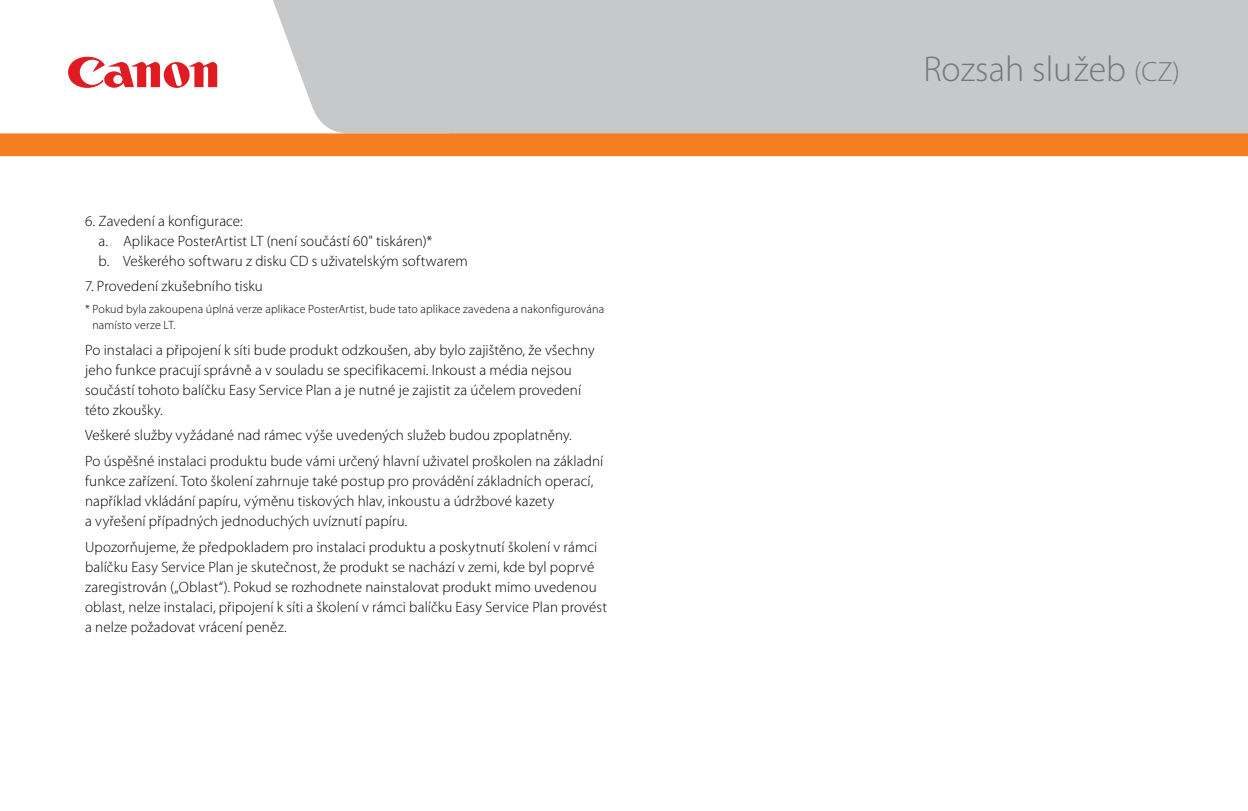
<style>
.page{position:relative;width:1248px;height:811px;background:#fff}
.page>*{position:absolute;margin:0;border:0;box-sizing:border-box;transform-origin:0 0}
.t1{font:300 36px "Myriad Pro";color:#77787b}
.t2{font:300 15px/20px "Myriad Pro";letter-spacing:.005em;color:#000}
.t3{font:300 12px/16px "Myriad Pro";letter-spacing:.015em;color:#000}
.s1{font-size:28px}
</style>
<div class="page">
<div style="left:449px;top:0;width:798px;height:133px;background:#c7c8ca"></div>
<svg style="left:84px;top:0;width:365px;height:133px"></svg>
<svg style="left:0;top:133px;width:1247px;height:24px;background:#f4832d"></svg>
<svg style="left:68px;top:57px;width:149px;height:31px"></svg>
<p class="t2" style="left:98px;top:211px;width:371px;text-indent:-13px">6. Zavedení a konfigurace:<br>a. Aplikace PosterArtist LT (není součástí 60" tiskáren)*<br>b. Veškerého softwaru z disku CD s uživatelským softwarem</p>
<p class="t2" style="left:85px;top:276px;width:179px">7. Provedení zkušebního tisku</p>
<p class="t3" style="left:92px;top:301px;width:513px;text-indent:-7px">* Pokud byla zakoupena úplná verze aplikace PosterArtist, bude tato aplikace zavedena a nakonfigurována namísto verze LT.</p>
<p class="t2" style="left:85px;top:340px;width:511px">Po instalaci a připojení k síti bude produkt odzkoušen, aby bylo zajištěno, že všechny jeho funkce pracují správně a v souladu se specifikacemi. Inkoust a média nejsou součástí tohoto balíčku Easy Service Plan a je nutné je zajistit za účelem provedení této zkoušky.</p>
<p class="t2" style="left:85px;top:423px;width:519px;line-height:25.6px">Veškeré služby vyžádané nad rámec výše uvedených služeb budou zpoplatněny.<br>Po úspěšné instalaci produktu bude vámi určený hlavní uživatel proškolen na základní</p>
<p class="t2" style="left:85px;top:471px;width:510px">funkce zařízení. Toto školení zahrnuje také postup pro provádění základních operací, například vkládání papíru, výměnu tiskových hlav, inkoustu a údržbové kazety<br>a vyřešení případných jednoduchých uvíznutí papíru.</p>
<p class="t2" style="left:85px;top:537px;width:523px">Upozorňujeme, že předpokladem pro instalaci produktu a poskytnutí školení v rámci balíčku Easy Service Plan je skutečnost, že produkt se nachází v zemi, kde byl poprvé zaregistrován („Oblast“). Pokud se rozhodnete nainstalovat produkt mimo uvedenou oblast, nelze instalaci, připojení k síti a školení v rámci balíčku Easy Service Plan provést a nelze požadovat vrácení peněz.</p>
<p class="t1" style="left:923px;top:49px;width:258px">Rozsah služeb <span class="s1">(CZ)</span></p>
</div>
